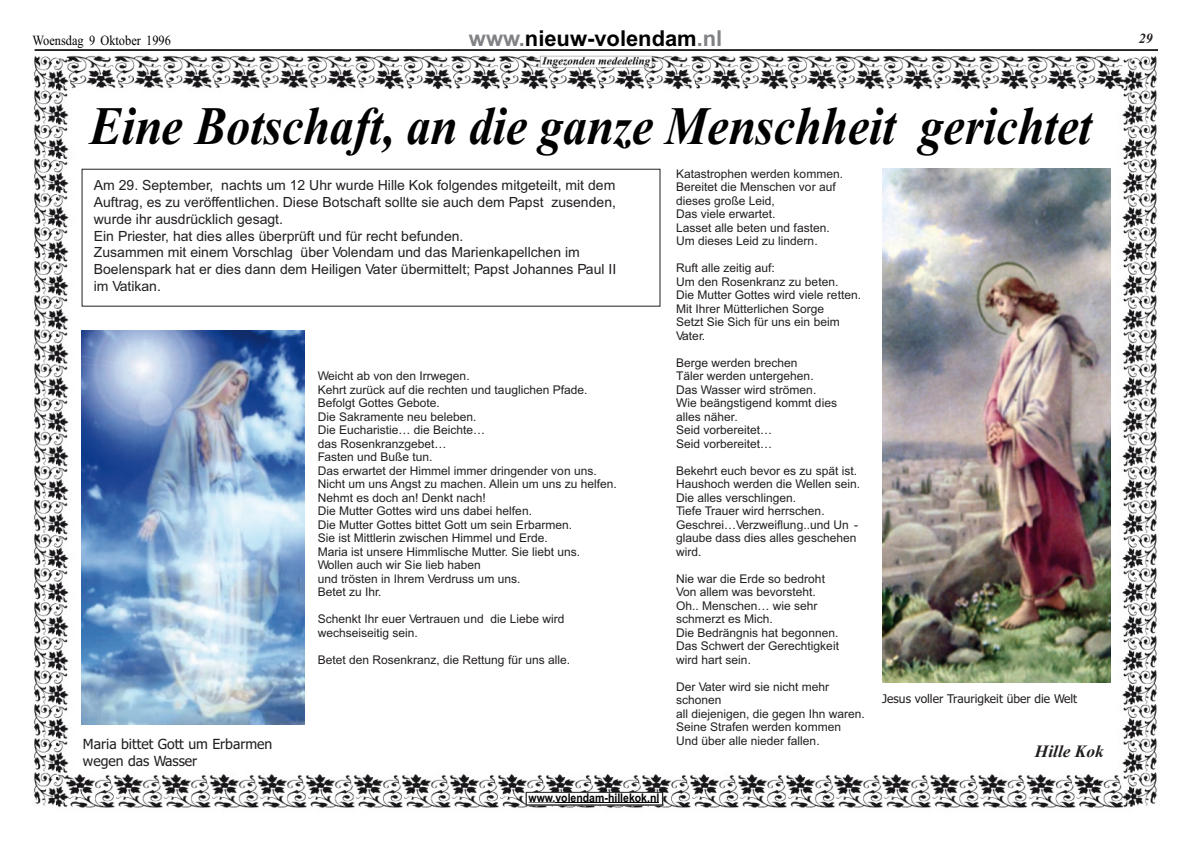
<style>
.page{position:relative;width:1191px;height:841px;background:#fff}
.page>*{position:absolute;margin:0;border:0;box-sizing:border-box;transform-origin:0 0}
.t1{font:italic 700 54px "Times New Roman";color:#000;scale:.88 1}
.t2{font:700 21.9px "Arial";color:#000}
.t3{font:italic 700 17.3px "Times New Roman";color:#231f20}
.t4{font:14px/16.8px "Arial";color:#231f20}
.t5{font:14px/16.8px "Tahoma";color:#231f20}
.t6{font:14px "Times New Roman";color:#000;scale:.88 1}
.t7{font:italic 700 14px "Times New Roman";color:#231f20}
.t8{font:12px/13.5px "Arial";color:#231f20}
.t9{font:12px "Tahoma";color:#231f20}
.t10{font:700 12px "Arial";color:#000;scale:.88 1}
.s1{color:#808285}
</style>
<div class="page">
<hr style="left:35px;top:49px;width:1122px;height:2px;background:#231f20">
<img style="left:34px;top:55px;width:1123px;height:753px">
<div style="left:526px;top:792px;width:136px;height:13px;background:#fff"></div>
<svg style="left:528px;top:802px;width:27px;height:1px"></svg>
<hr style="left:555px;top:802px;width:104px;height:1px;background:#000">
<div style="left:525px;top:792px;width:137px;height:13px;border:1px solid #231f20"></div>
<img style="left:81px;top:331px;width:223px;height:394px">
<img style="left:882px;top:169px;width:228px;height:513px">
<p class="t6" style="left:33px;top:35px;width:159px">Woensdag 9 Oktober 1996</p>
<h2 class="t2" style="left:469px;top:30px;width:255px"><span class="s1">www.</span>nieuw-volendam<span class="s1">.nl</span></h2>
<h1 class="t1" style="left:90px;top:107px;width:1139px">Eine Botschaft, an die ganze Menschheit gerichtet</h1>
<p class="t4" style="left:94px;top:178px;width:523px">Am 29. September, nachts um 12 Uhr wurde Hille Kok folgendes mitgeteilt, mit dem Auftrag, es zu veröffentlichen. Diese Botschaft sollte sie auch dem Papst zusenden, wurde ihr ausdrücklich gesagt.<br>Ein Priester, hat dies alles überprüft und für recht befunden.<br>Zusammen mit einem Vorschlag über Volendam und das Marienkapellchen im Boelenspark hat er dies dann dem Heiligen Vater übermittelt; Papst Johannes Paul II im Vatikan.</p>
<p class="t5" style="left:83px;top:737px;width:191px">Maria bittet Gott um Erbarmen wegen das Wasser</p>
<p class="t8" style="left:317px;top:371px;width:300px">Weicht ab von den Irrwegen.<br>Kehrt zurück auf die rechten und tauglichen Pfade.<br>Befolgt Gottes Gebote.<br>Die Sakramente neu beleben.<br>Die Eucharistie… die Beichte…<br>das Rosenkranzgebet…<br>Fasten und Buße tun.<br>Das erwartet der Himmel immer dringender von uns.<br>Nicht um uns Angst zu machen. Allein um uns zu helfen.<br>Nehmt es doch an! Denkt nach!<br>Die Mutter Gottes wird uns dabei helfen.<br>Die Mutter Gottes bittet Gott um sein Erbarmen.<br>Sie ist Mittlerin zwischen Himmel und Erde.<br>Maria ist unsere Himmlische Mutter. Sie liebt uns.<br>Wollen auch wir Sie lieb haben<br>und trösten in Ihrem Verdruss um uns.<br>Betet zu Ihr.</p>
<p class="t8" style="left:317px;top:614px;width:248px">Schenkt Ihr euer Vertrauen und die Liebe wird wechseiseitig sein.</p>
<p class="t8" style="left:317px;top:654px;width:254px">Betet den Rosenkranz, die Rettung für uns alle.</p>
<p class="t10" style="left:528px;top:794px;width:150px">www.volendam-hillekok.nl</p>
<p class="t8" style="left:676px;top:168px;width:169px">Katastrophen werden kommen.<br>Bereitet die Menschen vor auf dieses große Leid,<br>Das viele erwartet.<br>Lasset alle beten und fasten.<br>Um dieses Leid zu lindern.</p>
<p class="t8" style="left:676px;top:262px;width:186px">Ruft alle zeitig auf:<br>Um den Rosenkranz zu beten.<br>Die Mutter Gottes wird viele retten.<br>Mit Ihrer Mütterlichen Sorge<br>Setzt Sie Sich für uns ein beim<br>Vater.</p>
<p class="t8" style="left:676px;top:357px;width:162px">Berge werden brechen<br>Täler werden untergehen.<br>Das Wasser wird strömen.<br>Wie beängstigend kommt dies alles näher.<br>Seid vorbereitet…<br>Seid vorbereitet…</p>
<p class="t8" style="left:676px;top:465px;width:185px">Bekehrt euch bevor es zu spät ist.<br>Haushoch werden die Wellen sein.<br>Die alles verschlingen.<br>Tiefe Trauer wird herrschen.<br>Geschrei…Verzweiflung..und Un - glaube dass dies alles geschehen wird.</p>
<p class="t8" style="left:676px;top:573px;width:164px">Nie war die Erde so bedroht<br>Von allem was bevorsteht.<br>Oh.. Menschen… wie sehr schmerzt es Mich.<br>Die Bedrängnis hat begonnen.<br>Das Schwert der Gerechtigkeit wird hart sein.</p>
<p class="t8" style="left:676px;top:681px;width:190px">Der Vater wird sie nicht mehr schonen<br>all diejenigen, die gegen Ihn waren.<br>Seine Strafen werden kommen<br>Und über alle nieder fallen.</p>
<p class="t9" style="left:882px;top:694px;width:196px">Jesus voller Traurigkeit über die Welt</p>
<h3 class="t3" style="left:1034px;top:746px;width:70px">Hille Kok</h3>
<p class="t7" style="left:1138px;top:33px;width:15px">29</p>
</div>
